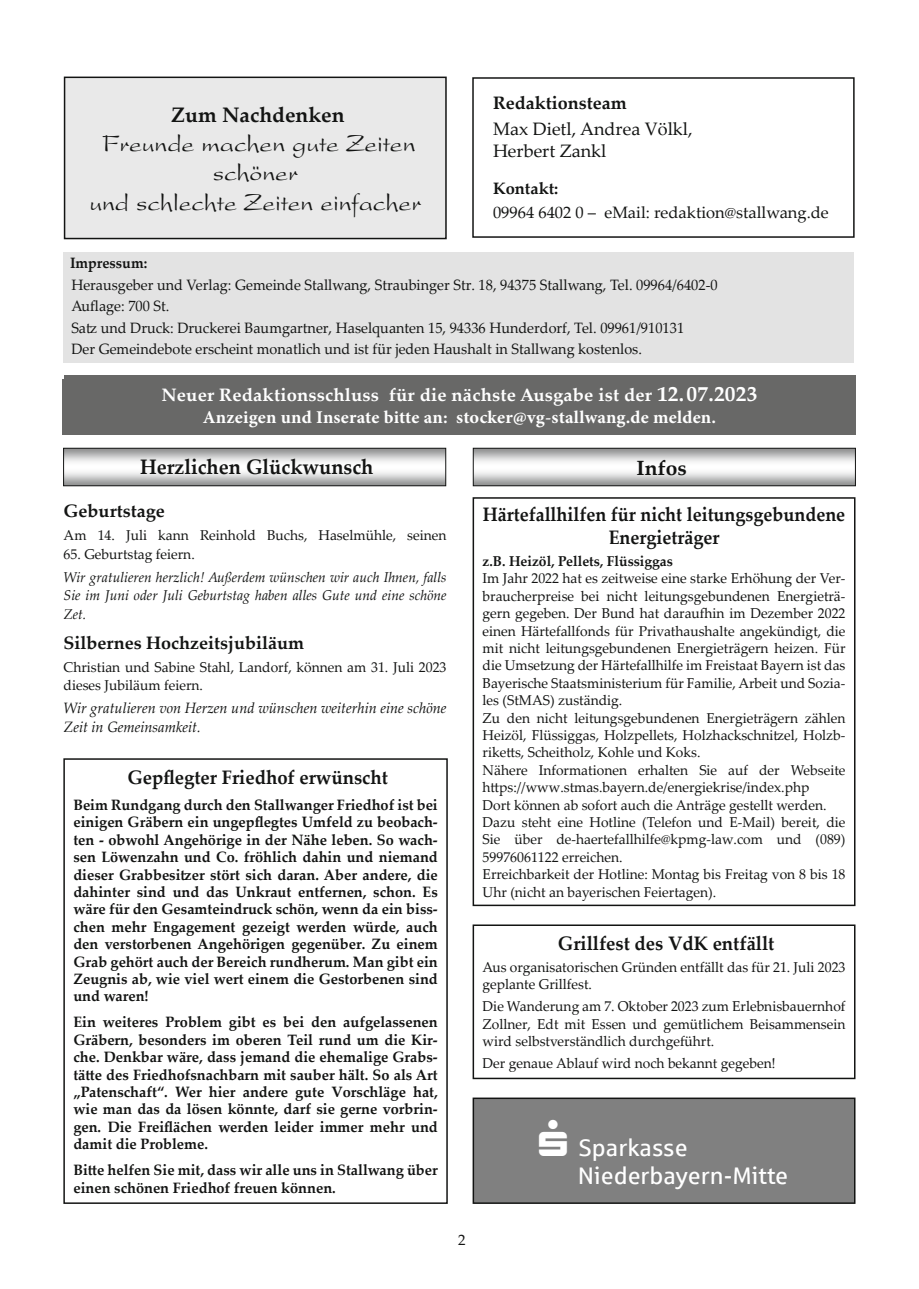
<style>
.page{position:relative;width:919px;height:1289px;background:#fff}
.page>*{position:absolute;margin:0;border:0;box-sizing:border-box;transform-origin:0 0}
.t1{font:25.5px/29.2px "President";color:#131413;text-align:center}
.t2{font:24px/28.8px "Sparkasse Rg";color:#fff}
.t3{font:700 21px "Palatino Linotype";color:#131413;scale:.95 1}
.t4{font:700 21px "Palatino Linotype";color:#131413}
.t5{font:700 20.55px "Palatino Linotype";color:#131413}
.t6{font:700 19.5px/23.4px "Palatino Linotype";color:#131413;text-align:center;scale:.92 1}
.t7{font:700 19.5px "Palatino Linotype";color:#131413;scale:.95 1}
.t8{font:700 18px "Palatino Linotype";color:#fff}
.t9{font:700 18px "Minion Pro";letter-spacing:.005em;color:#fff}
.t10{font:700 18px "Palatino Linotype";color:#131413}
.t11{font:700 18px "Palatino Linotype";color:#fff;scale:.96 1}
.t12{font:700 18px "Minion Pro";letter-spacing:.005em;color:#fff;scale:.96 1}
.t13{font:18px/21.6px "Palatino Linotype";color:#131413}
.t14{font:16.5px "Palatino Linotype";color:#131413}
.t15{font:700 16.5px "Palatino Linotype";color:#131413}
.t16{font:700 15px/17.4px "Palatino Linotype";color:#131413;text-align:justify}
.t17{font:15px/21.5px "Palatino Linotype";color:#131413;scale:.96 1}
.t18{font:italic 15px/18.6px "Palatino Linotype";color:#131413}
.t19{font:700 15px "Palatino Linotype";color:#131413;scale:.95 1}
.t20{font:15px "Palatino Linotype";color:#131413}
.t21{font:14.25px/17.4px "Palatino Linotype";color:#131413}
.t22{font:italic 14.25px/18.6px "Palatino Linotype";color:#131413;text-align:justify}
.t23{font:700 14.25px "Palatino Linotype";color:#131413}
.s1{font-size:21px}
</style>
<div class="page">
<div style="left:63px;top:379px;width:793px;height:55px;background:#686867"></div>
<div style="left:472px;top:77px;width:382px;height:161px;border:2px solid #131413"></div>
<div style="left:64px;top:375px;width:791px;height:58px;background:#686867"></div>
<div style="left:63px;top:252px;width:790px;height:111px;background:#e3e3e3"></div>
<svg style="left:472px;top:447px;width:384px;height:39px"></svg>
<div style="left:65px;top:77px;width:381px;height:161px;background:#e9e9e9"></div>
<div style="left:64px;top:77px;width:382px;height:162px;border:2px solid #131413"></div>
<div style="left:473px;top:1098px;width:381px;height:105px;background:#808080"></div>
<div style="left:472px;top:1097px;width:383px;height:106px;border:2px solid #131413"></div>
<svg style="left:63px;top:447px;width:383px;height:39px"></svg>
<div style="left:63px;top:758px;width:385px;height:445px;border:2px solid #131413"></div>
<div style="left:472px;top:924px;width:383px;height:155px;border:2px solid #131413"></div>
<div style="left:472px;top:497px;width:383px;height:409px;border:2px solid #131413"></div>
<h3 class="t4" style="left:171px;top:100px;width:175px">Zum Nachdenken</h3>
<h1 class="t1" style="left:89px;top:129px;width:333px">Freunde machen gute Zeiten schöner<br>und schlechte Zeiten einfacher</h1>
<p class="t10" style="left:493px;top:90px;width:135px">Redaktionsteam</p>
<p class="t13" style="left:493px;top:117px;width:201px">Max Dietl, Andrea Völkl,<br>Herbert Zankl</p>
<p class="t15" style="left:493px;top:176px;width:67px">Kontakt:</p>
<p class="t14" style="left:493px;top:200px;width:337px">09964 6402 0 – eMail: redaktion@stallwang.de</p>
<p class="t19" style="left:70px;top:253px;width:83px">Impressum:</p>
<p class="t17" style="left:71px;top:273px;width:674px">Herausgeber und Verlag: Gemeinde Stallwang, Straubinger Str. 18, 94375 Stallwang, Tel. 09964/6402-0<br>Auflage: 700 St.<br>Satz und Druck: Druckerei Baumgartner, Haselquanten 15, 94336 Hunderdorf, Tel. 09961/910131<br>Der Gemeindebote erscheint monatlich und ist für jeden Haushalt in Stallwang kostenlos.</p>
<p class="t8" style="left:161px;top:382px;width:597px">Neuer Redaktionsschluss für die nächste Ausgabe ist der <span class="s1">12.07.2023</span></p>
<p class="t9" style="left:203px;top:405px;width:515px">Anzeigen und Inserate bitte an: stocker@vg-stallwang.de melden.</p>
<p class="t11" style="left:232px;top:386px;width:474px">Redaktionsschluss für die nächste Ausgabe ist 15.05.2021</p>
<p class="t12" style="left:223px;top:403px;width:221px">Anzeigen und Inserate bi te a</p>
<p class="t12" style="left:485px;top:403px;width:221px">ker@vg-stallwang.de melden.</p>
<h3 class="t3" style="left:140px;top:452px;width:247px">Herzlichen Glückwunsch</h3>
<p class="t10" style="left:64px;top:498px;width:102px">Geburtstage</p>
<p class="t21" style="left:64px;top:526px;width:384px">Am 14. Juli kann Reinhold Buchs, Haselmühle, seinen</p>
<p class="t21" style="left:64px;top:545px;width:133px">65. Geburtstag feiern.</p>
<p class="t22" style="left:64px;top:567px;width:384px">Wir gratulieren herzlich! Außerdem wünschen wir auch Ihnen, falls Sie im Juni oder Juli Geburtstag haben alles Gute und eine schöne Zet.</p>
<p class="t10" style="left:64px;top:629px;width:242px">Silbernes Hochzeitsjubiläum</p>
<p class="t21" style="left:64px;top:657px;width:384px;line-height:18.6px">Christian und Sabine Stahl, Landorf, können am 31. Juli 2023 dieses Jubiläum feiern.</p>
<p class="t18" style="left:64px;top:698px;width:384px">Wir gratulieren von Herzen und wünschen weiterhin eine schöne<br>Zeit in Gemeinsamkeit.</p>
<h3 class="t7" style="left:127px;top:763px;width:276px">Gepflegter Friedhof erwünscht</h3>
<p class="t16" style="left:73px;top:795px;width:366px">Beim Rundgang durch den Stallwanger Friedhof ist bei einigen Gräbern ein ungepflegtes Umfeld zu beobach&shy;ten - obwohl Angehörige in der Nähe leben. So wach&shy;sen Löwenzahn und Co. fröhlich dahin und niemand dieser Grabbesitzer stört sich daran. Aber andere, die dahinter sind und das Unkraut entfernen, schon. Es wäre für den Gesamteindruck schön, wenn da ein biss&shy;chen mehr Engagement gezeigt werden würde, auch den verstorbenen Angehörigen gegenüber. Zu einem Grab gehört auch der Bereich rundherum. Man gibt ein Zeugnis ab, wie viel wert einem die Gestorbenen sind und waren!</p>
<p class="t16" style="left:73px;top:1012px;width:366px">Ein weiteres Problem gibt es bei den aufgelassenen Gräbern, besonders im oberen Teil rund um die Kir&shy;che. Denkbar wäre, dass jemand die ehemalige Grabs&shy;tätte des Friedhofsnachbarn mit sauber hält. So als Art „Patenschaft“. Wer hier andere gute Vorschläge hat, wie man das da lösen könnte, darf sie gerne vorbrin&shy;gen. Die Freiflächen werden leider immer mehr und damit die Probleme.</p>
<p class="t16" style="left:73px;top:1160px;width:366px">Bitte helfen Sie mit, dass wir alle uns in Stallwang über einen schönen Friedhof freuen können.</p>
<p class="t20" style="left:458px;top:1228px;width:9px">2</p>
<h3 class="t5" style="left:636px;top:453px;width:52px">Infos</h3>
<h3 class="t6" style="left:483px;top:502px;width:395px">Härtefallhilfen für nicht leitungsgebundene<br>Energieträger</h3>
<p class="t23" style="left:482px;top:551px;width:192px">z.B. Heizöl, Pellets, Flüssiggas</p>
<p class="t21" style="left:482px;top:569px;width:364px">Im Jahr 2022 hat es zeitweise eine starke Erhöhung der Ver&shy;braucherpreise bei nicht leitungsgebundenen Energieträ&shy;gern gegeben. Der Bund hat daraufhin im Dezember 2022 einen Härtefallfonds für Privathaushalte angekündigt, die mit nicht leitungsgebundenen Energieträgern heizen. Für die Umsetzung der Härtefallhilfe im Freistaat Bayern ist das Bayerische Staatsministerium für Familie, Arbeit und Sozia&shy;les (StMAS) zuständig.<br>Zu den nicht leitungsgebundenen Energieträgern zählen Heizöl, Flüssiggas, Holzpellets, Holzhackschnitzel, Holzb&shy;riketts, Scheitholz, Kohle und Koks.<br>Nähere Informationen erhalten Sie auf der Webseite https://www.stmas.bayern.de/energiekrise/index.php<br>Dort können ab sofort auch die Anträge gestellt werden.<br>Dazu steht eine Hotline (Telefon und E-Mail) bereit, die Sie über de-haertefallhilfe@kpmg-law.com und (089)<br>59976061122 erreichen.<br>Erreichbarkeit der Hotline: Montag bis Freitag von 8 bis 18<br>Uhr (nicht an bayerischen Feiertagen).</p>
<h3 class="t7" style="left:558px;top:929px;width:229px">Grillfest des VdK entfällt</h3>
<p class="t21" style="left:482px;top:957px;width:364px">Aus organisatorischen Gründen entfällt das für 21. Juli 2023 geplante Grillfest.</p>
<p class="t21" style="left:482px;top:996px;width:364px;text-align:justify">Die Wanderung am 7. Oktober 2023 zum Erlebnisbauernhof Zollner, Edt mit Essen und gemütlichem Beisammensein wird selbstverständlich durchgeführt.</p>
<p class="t21" style="left:482px;top:1053px;width:294px">Der genaue Ablauf wird noch bekannt gegeben!</p>
<h2 class="t2" style="left:577px;top:1132px;width:212px">Sparkasse<br>Niederbayern-Mitte</h2>
</div>
